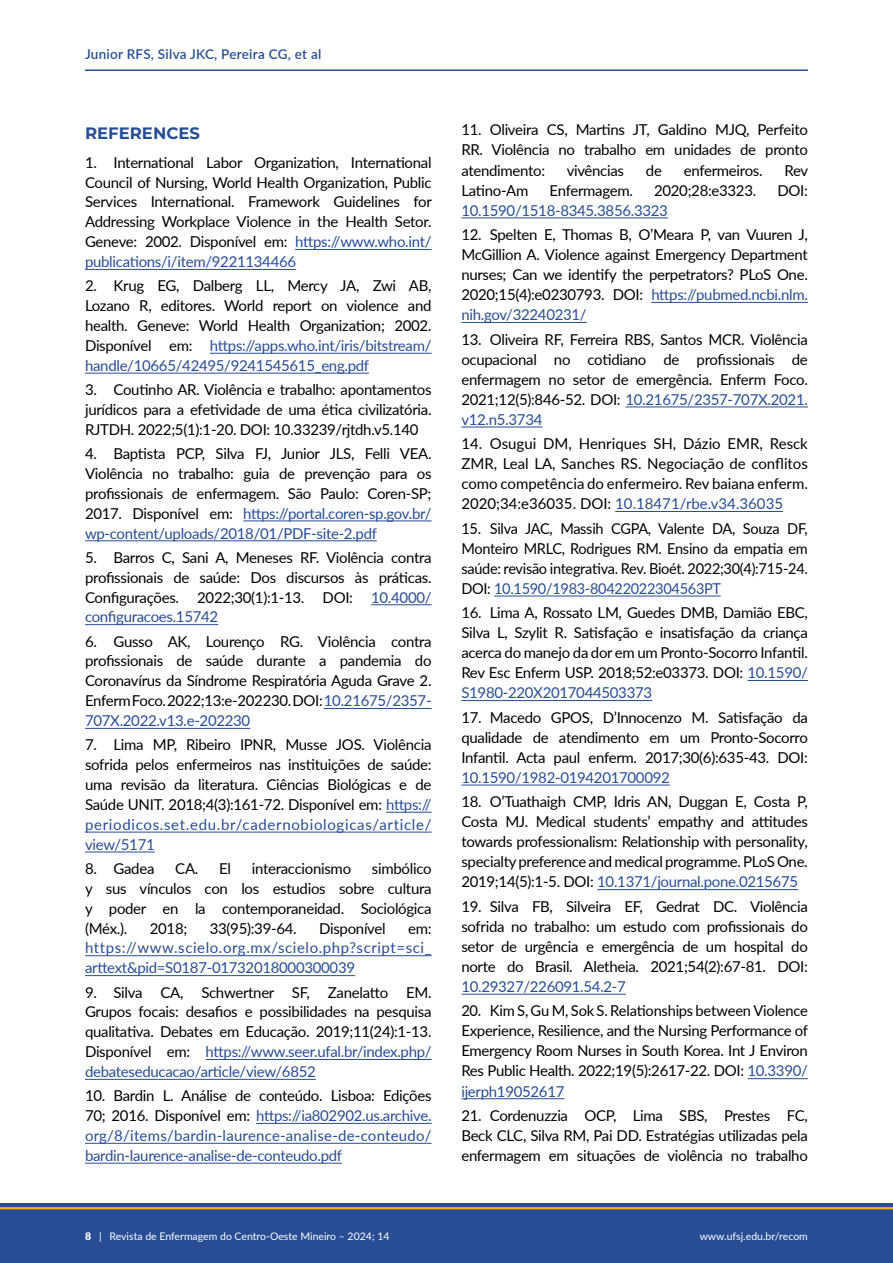
<style>
.page{position:relative;width:893px;height:1263px;background:#fff}
.page>*{position:absolute;margin:0;border:0;box-sizing:border-box;transform-origin:0 0}
.SUB1{font:700 16.5px "Montserrat";color:#274d95}
.t1{font:15px/20.1px "Lato";letter-spacing:-.02em;color:#000;text-align:justify}
.t2{font:15px/20px "Lato";letter-spacing:-.02em;color:#274d95;text-align:justify}
.t3{font:600 13.5px "Lato";letter-spacing:.02em;color:#274d95}
.t4{font:10.5px "Lato";color:#fff}
.s1{color:#274d95}
.s2{color:#000}
.s3{font-weight:900}
</style>
<div class="page">
<div style="left:0;top:1203px;width:893px;height:60px;background:#274d95"></div>
<hr style="left:0;top:1207px;width:893px;height:2px;background:#ffb011">
<hr style="left:85px;top:69px;width:723px;height:2px;background:#274d95">
<hr style="left:295px;top:249px;width:137px;height:1px;background:#274d95">
<hr style="left:85px;top:269px;width:211px;height:1px;background:#274d95">
<hr style="left:210px;top:353px;width:222px;height:1px;background:#274d95">
<hr style="left:85px;top:373px;width:284px;height:1px;background:#274d95">
<hr style="left:243px;top:520px;width:189px;height:1px;background:#274d95">
<hr style="left:85px;top:540px;width:292px;height:1px;background:#274d95">
<hr style="left:371px;top:604px;width:61px;height:1px;background:#274d95">
<hr style="left:85px;top:624px;width:133px;height:1px;background:#274d95">
<hr style="left:324px;top:708px;width:108px;height:1px;background:#274d95">
<hr style="left:85px;top:728px;width:165px;height:1px;background:#274d95">
<hr style="left:386px;top:812px;width:46px;height:1px;background:#274d95">
<hr style="left:85px;top:832px;width:347px;height:1px;background:#274d95">
<hr style="left:85px;top:852px;width:70px;height:1px;background:#274d95">
<hr style="left:85px;top:955px;width:347px;height:1px;background:#274d95">
<hr style="left:85px;top:975px;width:270px;height:1px;background:#274d95">
<hr style="left:206px;top:1059px;width:226px;height:1px;background:#274d95">
<hr style="left:85px;top:1079px;width:231px;height:1px;background:#274d95">
<hr style="left:256px;top:1123px;width:176px;height:1px;background:#274d95">
<hr style="left:85px;top:1143px;width:347px;height:1px;background:#274d95">
<hr style="left:85px;top:1163px;width:257px;height:1px;background:#274d95">
<hr style="left:461px;top:217px;width:207px;height:1px;background:#274d95">
<hr style="left:651px;top:302px;width:157px;height:1px;background:#274d95">
<hr style="left:461px;top:322px;width:126px;height:1px;background:#274d95">
<hr style="left:625px;top:407px;width:183px;height:1px;background:#274d95">
<hr style="left:461px;top:427px;width:81px;height:1px;background:#274d95">
<hr style="left:615px;top:511px;width:168px;height:1px;background:#274d95">
<hr style="left:494px;top:596px;width:227px;height:1px;background:#274d95">
<hr style="left:747px;top:680px;width:61px;height:1px;background:#274d95">
<hr style="left:461px;top:700px;width:191px;height:1px;background:#274d95">
<hr style="left:461px;top:785px;width:209px;height:1px;background:#274d95">
<hr style="left:597px;top:889px;width:201px;height:1px;background:#274d95">
<hr style="left:461px;top:994px;width:165px;height:1px;background:#274d95">
<hr style="left:747px;top:1078px;width:61px;height:1px;background:#274d95">
<hr style="left:461px;top:1098px;width:103px;height:1px;background:#274d95">
<p class="t3" style="left:85px;top:44px;width:238px">Junior RFS, Silva JKC, Pereira CG, et al</p>
<p class="SUB1" style="left:85px;top:122px;width:117px">REFERENCES</p>
<p class="t1" style="left:85px;top:152px;width:348px">1. International Labor Organization, International Council of Nursing, World Health Organization, Public Services International. Framework Guidelines for Addressing Workplace Violence in the Health Setor.<br>Geneve: 2002. Disponível em: <span class="s1">https://www.who.int/ publications/i/item/9221134466</span></p>
<p class="t1" style="left:85px;top:275px;width:348px">2. Krug EG, Dalberg LL, Mercy JA, Zwi AB, Lozano R, editores. World report on violence and health. Geneve: World Health Organization; 2002.<br>Disponível em: <span class="s1">https://apps.who.int/iris/bitstream/ handle/10665/42495/9241545615_eng.pdf</span></p>
<p class="t1" style="left:85px;top:379px;width:348px">3. Coutinho AR. Violência e trabalho: apontamentos jurídicos para a efetividade de uma ética civilizatória.<br>RJTDH. 2022;5(1):1-20. DOI: 10.33239/rjtdh.v5.140</p>
<p class="t1" style="left:85px;top:443px;width:348px">4. Baptista PCP, Silva FJ, Junior JLS, Felli VEA.<br>Violência no trabalho: guia de prevenção para os profissionais de enfermagem. São Paulo: Coren-SP; 2017. Disponível em: <span class="s1">https://portal.coren-sp.gov.br/ wp-content/uploads/2018/01/PDF-site-2.pdf</span></p>
<p class="t1" style="left:85px;top:547px;width:348px">5. Barros C, Sani A, Meneses RF. Violência contra profissionais de saúde: Dos discursos às práticas.<br>Configurações. 2022;30(1):1-13. DOI: <span class="s1">10.4000/ configuracoes.15742</span></p>
<p class="t1" style="left:85px;top:630px;width:348px">6. Gusso AK, Lourenço RG. Violência contra profissionais de saúde durante a pandemia do Coronavírus da Síndrome Respiratória Aguda Grave 2.<br>Enferm Foco. 2022;13:e-202230. DOI: <span class="s1">10.21675/2357- 707X.2022.v13.e-202230</span></p>
<p class="t1" style="left:85px;top:734px;width:348px">7. Lima MP, Ribeiro IPNR, Musse JOS. Violência sofrida pelos enfermeiros nas instituições de saúde: uma revisão da literatura. Ciências Biológicas e de Saúde UNIT. 2018;4(3):161-72. Disponível em: <span class="s1">https:// periodicos.set.edu.br/cadernobiologicas/article/ view/5171</span></p>
<p class="t1" style="left:85px;top:858px;width:71px">8. Gadea</p>
<p class="t1" style="left:175px;top:858px;width:57px">CA. El</p>
<p class="t1" style="left:252px;top:858px;width:101px">interaccionismo</p>
<p class="t1" style="left:85px;top:858px;width:348px;text-indent:287px">simbólico y sus vínculos con los estudios sobre cultura y poder en la contemporaneidad. Sociológica (Méx.).</p>
<p class="t1" style="left:150px;top:917px;width:39px">2018;</p>
<p class="t1" style="left:210px;top:917px;width:88px">33(95):39-64.</p>
<p class="t1" style="left:319px;top:917px;width:68px">Disponível</p>
<p class="t2" style="left:85px;top:917px;width:348px;text-indent:323px"><span class="s2">em: </span>https://www.scielo.org.mx/scielo.php?script=sci_ arttext&amp;pid=S0187-01732018000300039</p>
<p class="t1" style="left:85px;top:981px;width:348px">9. Silva CA, Schwertner SF, Zanelatto EM.<br>Grupos focais: desafios e possibilidades na pesquisa qualitativa. Debates em Educação. 2019;11(24):1-13.<br>Disponível em: <span class="s1">https://www.seer.ufal.br/index.php/ debateseducacao/article/view/6852</span></p>
<p class="t2" style="left:85px;top:1085px;width:348px"><span class="s2">10. Bardin L. Análise de conteúdo. Lisboa: Edições 70; 2016. Disponível em:</span> https://ia802902.us.archive. org/8/items/bardin-laurence-analise-de-conteudo/ bardin-laurence-analise-de-conteudo.pdf</p>
<p class="t1" style="left:461px;top:119px;width:348px">11. Oliveira CS, Martins JT, Galdino MJQ, Perfeito RR. Violência no trabalho em unidades de pronto atendimento:</p>
<p class="t1" style="left:567px;top:159px;width:59px">vivências</p>
<p class="t1" style="left:646px;top:159px;width:18px">de</p>
<p class="t1" style="left:684px;top:159px;width:80px">enfermeiros.</p>
<p class="t1" style="left:784px;top:159px;width:25px">Rev</p>
<p class="t1" style="left:461px;top:179px;width:69px">Latino-Am</p>
<p class="t1" style="left:550px;top:179px;width:85px">Enfermagem.</p>
<p class="t1" style="left:654px;top:179px;width:104px">2020;28:e3323.</p>
<p class="t1" style="left:777px;top:179px;width:32px">DOI:</p>
<p class="t2" style="left:461px;top:200px;width:208px">10.1590/1518-8345.3856.3323</p>
<p class="t1" style="left:461px;top:224px;width:348px">12. Spelten E, Thomas B, O’Meara P, van Vuuren J, McGillion A. Violence against Emergency Department nurses; Can we identify the perpetrators? PLoS One.<br>2020;15(4):e0230793. DOI: <span class="s1">https://pubmed.ncbi.nlm. nih.gov/32240231/</span></p>
<p class="t1" style="left:461px;top:328px;width:348px">13. Oliveira RF, Ferreira RBS, Santos MCR. Violência ocupacional no cotidiano de profissionais de enfermagem no setor de emergência. Enferm Foco.<br>2021;12(5):846-52. DOI: <span class="s1">10.21675/2357-707X.2021. v12.n5.3734</span></p>
<p class="t1" style="left:461px;top:433px;width:348px">14. Osugui DM, Henriques SH, Dázio EMR, Resck ZMR, Leal LA, Sanches RS. Negociação de conflitos como competência do enfermeiro. Rev baiana enferm.<br>2020;34:e36035. DOI: <span class="s1">10.18471/rbe.v34.36035</span></p>
<p class="t1" style="left:461px;top:517px;width:348px">15. Silva JAC, Massih CGPA, Valente DA, Souza DF, Monteiro MRLC, Rodrigues RM. Ensino da empatia em saúde: revisão integrativa. Rev. Bioét. 2022;30(4):715-24.<br>DOI: <span class="s1">10.1590/1983-80422022304563PT</span></p>
<p class="t1" style="left:461px;top:602px;width:348px">16. Lima A, Rossato LM, Guedes DMB, Damião EBC, Silva L, Szylit R. Satisfação e insatisfação da criança acerca do manejo da dor em um Pronto-Socorro Infantil.<br>Rev Esc Enferm USP. 2018;52:e03373. DOI: <span class="s1">10.1590/ S1980-220X2017044503373</span></p>
<p class="t1" style="left:461px;top:706px;width:348px">17. Macedo GPOS, D’Innocenzo M. Satisfação da qualidade de atendimento em um Pronto-Socorro Infantil. Acta paul enferm. 2017;30(6):635-43. DOI:<br><span class="s1">10.1590/1982-0194201700092</span></p>
<p class="t1" style="left:461px;top:791px;width:348px">18. O’Tuathaigh CMP, Idris AN, Duggan E, Costa P, Costa MJ. Medical students’ empathy and attitudes towards professionalism: Relationship with personality, specialty preference and medical programme. PLoS One.<br>2019;14(5):1-5. DOI: <span class="s1">10.1371/journal.pone.0215675</span></p>
<p class="t1" style="left:461px;top:895px;width:348px">19. Silva FB, Silveira EF, Gedrat DC. Violência sofrida no trabalho: um estudo com profissionais do setor de urgência e emergência de um hospital do norte do Brasil. Aletheia. 2021;54(2):67-81. DOI:<br><span class="s1">10.29327/226091.54.2-7</span></p>
<p class="t1" style="left:461px;top:1000px;width:348px">20. Kim S, Gu M, Sok S. Relationships between Violence Experience, Resilience, and the Nursing Performance of Emergency Room Nurses in South Korea. Int J Environ Res Public Health. 2022;19(5):2617-22. DOI: <span class="s1">10.3390/ ijerph19052617</span></p>
<p class="t1" style="left:461px;top:1105px;width:348px">21. Cordenuzzia OCP, Lima SBS, Prestes FC, Beck CLC, Silva RM, Pai DD. Estratégias utilizadas pela enfermagem em situações de violência no trabalho</p>
<p class="t4" style="left:85px;top:1228px;width:306px"><span class="s3">8</span> | Revista de Enfermagem do Centro-Oeste Mineiro – 2024; 14</p>
<p class="t4" style="left:700px;top:1228px;width:110px">www.ufsj.edu.br/recom</p>
</div>
